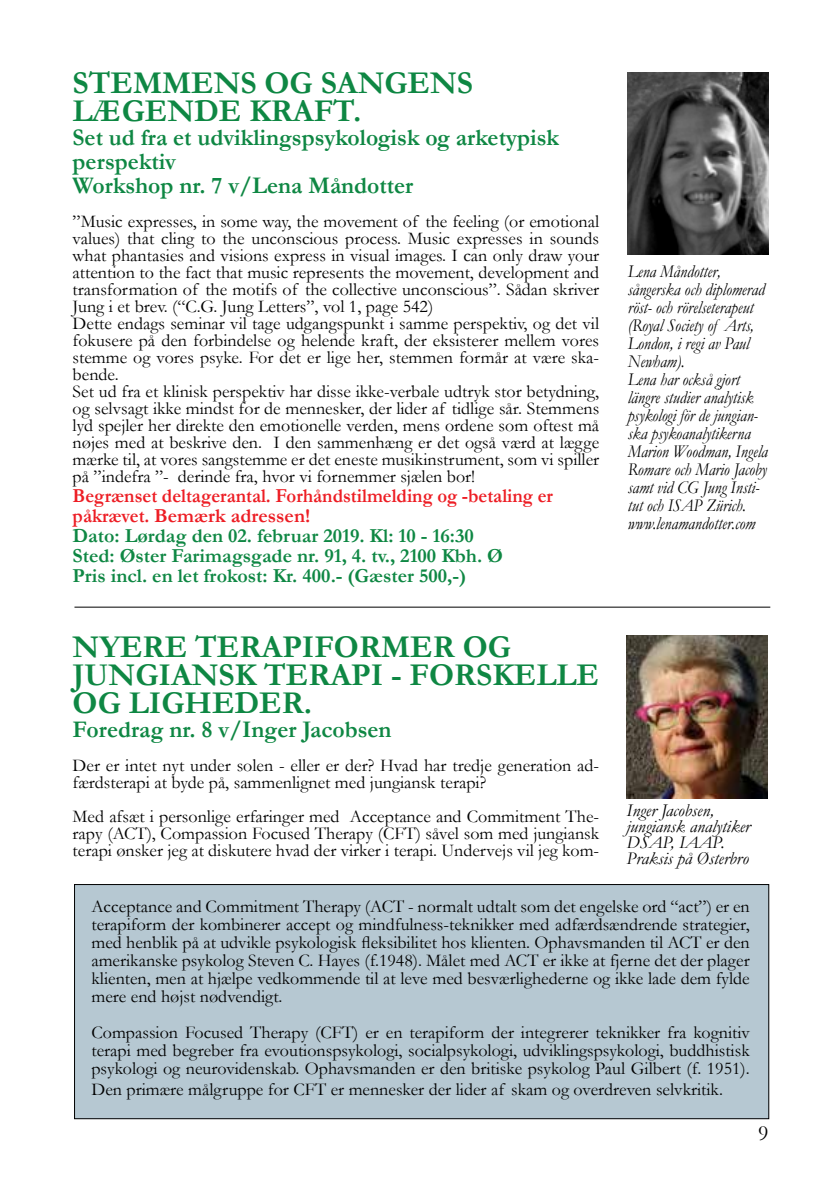
<style>
.page{position:relative;width:840px;height:1191px;background:#fff}
.page>*{position:absolute;margin:0;border:0;box-sizing:border-box;transform-origin:0 0}
.t1{font:700 32px/28px "Garamond";color:#0e8743}
.t2{font:700 24px/24px "Garamond";color:#0e8743}
.t3{font:22px "Garamond";color:#000}
.t4{font:700 20px/20px "Garamond";color:#0e8743}
.t5{font:700 20px/20px "Garamond";color:#ed1d24;scale:.94 1}
.t6{font:18px/17px "Garamond";color:#000;text-align:justify}
.t7{font:italic 18px/18px "Garamond";color:#000;scale:.9 1}
.t8{font:italic 18px/16px "Garamond";color:#000}
</style>
<div class="page">
<hr style="left:74px;top:607px;width:695px;height:1px;background:#000">
<img style="left:627px;top:72px;width:141px;height:182px">
<div style="left:74px;top:884px;width:694px;height:234px;background:#b6c8d2"></div>
<div style="left:74px;top:884px;width:694px;height:235px;border:1px solid #000"></div>
<img style="left:626px;top:635px;width:140px;height:163px">
<h1 class="t1" style="left:73px;top:69px;width:401px">STEMMENS OG SANGENS<br>LÆGENDE KRAFT.</h1>
<h2 class="t2" style="left:73px;top:125px;width:487px">Set ud fra et udviklingspsykologisk og arketypisk perspektiv<br>Workshop nr. 7 v/Lena Måndotter</h2>
<p class="t6" style="left:73px;top:212px;width:528px;text-align:left">”Music expresses, in some way, the movement of the feeling (or emotional values) that cling to the unconscious process. Music expresses in sounds what phantasies and visions express in visual images. I can only draw your attention to the fact that music represents the movement, development and transformation of the motifs of the collective unconscious”. Sådan skriver Jung i et brev. (“C.G. Jung Letters”, vol 1, page 542)<br>Dette endags seminar vil tage udgangspunkt i samme perspektiv, og det vil fokusere på den forbindelse og helende kraft, der eksisterer mellem vores stemme og vores psyke. For det er lige her, stemmen formår at være ska&shy;bende.<br>Set ud fra et klinisk perspektiv har disse ikke-verbale udtryk stor betydning, og selvsagt ikke mindst for de mennesker, der lider af tidlige sår. Stemmens lyd spejler her direkte den emotionelle verden, mens ordene som oftest må nøjes med at beskrive den. I den sammenhæng er det også værd at lægge mærke til, at vores sangstemme er det eneste musikinstrument, som vi spiller på ”indefra ”- derinde fra, hvor vi fornemmer sjælen bor!</p>
<p class="t5" style="left:73px;top:486px;width:512px">Begrænset deltagerantal. Forhåndstilmelding og -betaling er påkrævet. Bemærk adressen!</p>
<p class="t4" style="left:73px;top:526px;width:432px">Dato: Lørdag den 02. februar 2019. Kl: 10 - 16:30<br>Sted: Øster Farimagsgade nr. 91, 4. tv., 2100 Kbh. Ø<br>Pris incl. en let frokost: Kr. 400.- (Gæster 500,-)</p>
<p class="t7" style="left:627px;top:261px;width:157px">Lena Måndotter, sångerska och diplomerad röst- och rörelseterapeut (Royal Society of Arts,<br>London, i regi av Paul<br>Newham).<br>Lena har också gjort längre studier analytisk psykologi för de jungian&shy;ska psykoanalytikerna<br>Marion Woodman, Ingela<br>Romare och Mario Jacoby samt vid CG Jung Insti&shy;tut och ISAP Zürich. www.lenamandotter.com</p>
<h1 class="t1" style="left:73px;top:632px;width:527px">NYERE TERAPIFORMER OG<br>JUNGIANSK TERAPI - FORSKELLE<br>OG LIGHEDER.</h1>
<h2 class="t2" style="left:73px;top:717px;width:320px">Foredrag nr. 8 v/Inger Jacobsen</h2>
<p class="t6" style="left:73px;top:756px;width:528px">Der er intet nyt under solen - eller er der? Hvad har tredje generation ad&shy;færdsterapi at byde på, sammenlignet med jungiansk terapi?</p>
<p class="t6" style="left:73px;top:807px;width:528px">Med afsæt i personlige erfaringer med Acceptance and Commitment The&shy;rapy (ACT), Compassion Focused Therapy (CFT) såvel som med jungiansk terapi ønsker jeg at diskutere hvad der virker i terapi. Undervejs vil jeg kom-</p>
<p class="t8" style="left:626px;top:801px;width:125px">Inger Jacobsen, jungiansk analytiker<br>DSAP, IAAP.<br>Praksis på Østerbro</p>
<p class="t6" style="left:91px;top:896px;width:659px;line-height:18px">Acceptance and Commitment Therapy (ACT - normalt udtalt som det engelske ord “act”) er en terapiform der kombinerer accept og mindfulness-teknikker med adfærdsændrende strategier, med henblik på at udvikle psykologisk fleksibilitet hos klienten. Ophavsmanden til ACT er den amerikanske psykolog Steven C. Hayes (f.1948). Målet med ACT er ikke at fjerne det der plager klienten, men at hjælpe vedkommende til at leve med besværlighederne og ikke lade dem fylde mere end højst nødvendigt.</p>
<p class="t6" style="left:91px;top:1022px;width:659px;line-height:18px">Compassion Focused Therapy (CFT) er en terapiform der integrerer teknikker fra kognitiv terapi med begreber fra evoutionspsykologi, socialpsykologi, udviklingspsykologi, buddhistisk psykologi og neurovidenskab. Ophavsmanden er den britiske psykolog Paul Gilbert (f. 1951).</p>
<p class="t6" style="left:91px;top:1080px;width:632px">Den primære målgruppe for CFT er mennesker der lider af skam og overdreven selvkritik.</p>
<p class="t3" style="left:757px;top:1118px;width:12px">9</p>
</div>
